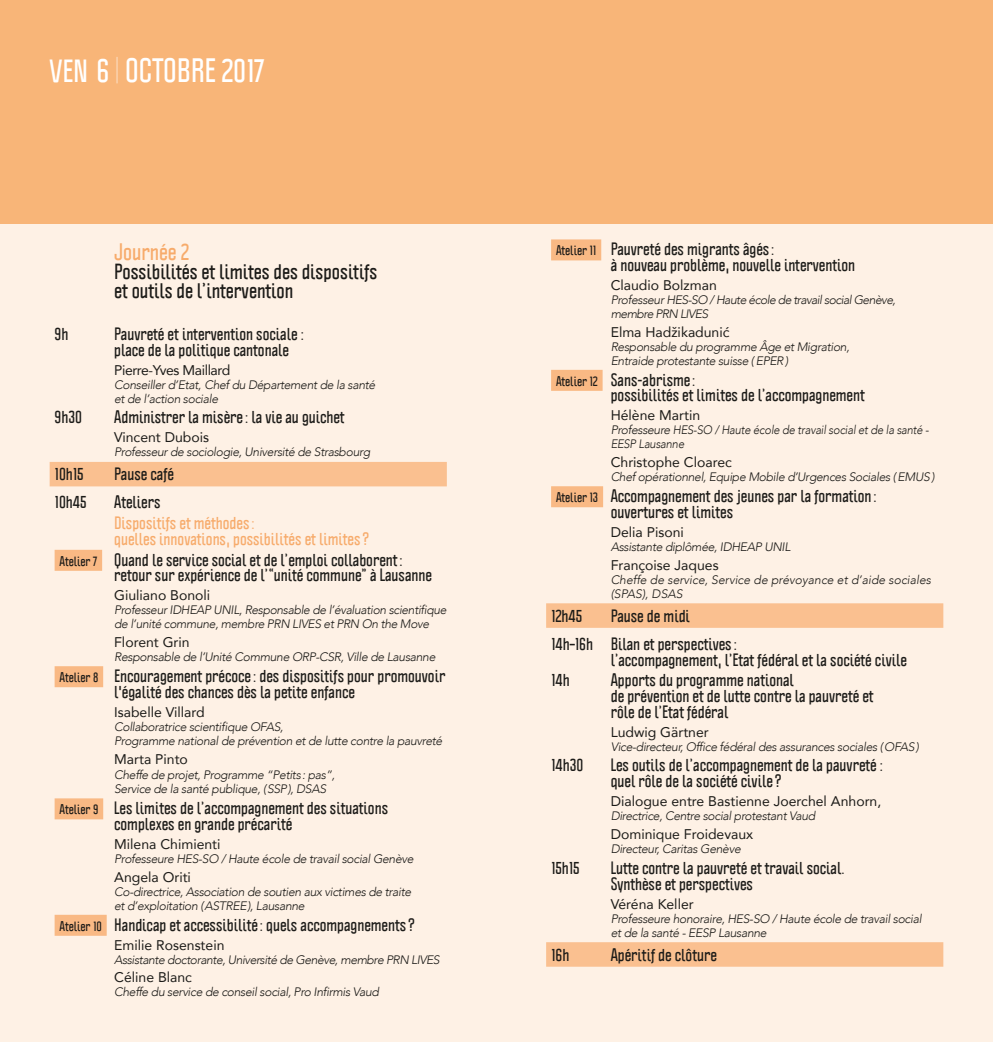
<style>
.page{position:relative;width:993px;height:1042px;background:#fff}
.page>*{position:absolute;margin:0;border:0;box-sizing:border-box;transform-origin:0 0}
.t1{font:700 29.75px "Politica";color:#fff}
.t2{font:700 21px "Politica";color:#f8b578}
.t3{font:700 19.25px/19.2px "Politica";color:#1d1d1b}
.t4{font:700 15.75px/15.8px "Politica";color:#1d1d1b}
.t5{font:700 15.75px/15.8px "Politica";color:#f8b578}
.t6{font:14px "Avenir";color:#1d1d1b}
.t7{font:14px "Avenir";letter-spacing:-.03em;color:#1d1d1b}
.t8{font:italic 300 12.25px/14px "Avenir";letter-spacing:-.03em;color:#1d1d1b}
.t9{font:italic 300 12.25px/14px "Avenir";letter-spacing:-.05em;color:#1d1d1b}
.t10{font:italic 300 12.25px/14px "Avenir";color:#1d1d1b}
.s1{font-size:28.18px}
.s2{font-style:inherit}
.s3{font-weight:300}
.s4{font-size:12.25px}
</style>
<div class="page">
<div style="left:0;top:223px;width:992px;height:819px;background:#fef1e5"></div>
<div style="left:0;top:0;width:992px;height:223px;background:#f8b578"></div>
<div style="left:50px;top:462px;width:396px;height:24px;background:#fac090"></div>
<div style="left:55px;top:550px;width:47px;height:21px;background:#f9b984"></div>
<div style="left:55px;top:666px;width:48px;height:21px;background:#f9b984"></div>
<div style="left:55px;top:798px;width:48px;height:21px;background:#f9b984"></div>
<div style="left:55px;top:915px;width:52px;height:21px;background:#f9b984"></div>
<div style="left:551px;top:239px;width:50px;height:21px;background:#f9b984"></div>
<div style="left:551px;top:370px;width:51px;height:21px;background:#f9b984"></div>
<div style="left:551px;top:486px;width:52px;height:21px;background:#f9b984"></div>
<div style="left:546px;top:603px;width:397px;height:25px;background:#fac090"></div>
<div style="left:546px;top:942px;width:397px;height:24px;background:#fac090"></div>
<h1 class="t1" style="left:50px;top:50px;width:216px"><span class="s1">VEN</span> <span class="s2">6</span> <span class="s3">|</span> OCTOBRE <span class="s2">2017</span></h1>
<h2 class="t2" style="left:114px;top:238px;width:76px">Journée 2</h2>
<h3 class="t3" style="left:114px;top:262px;width:264px">Possibilités et limites des dispositifs et outils de l’intervention</h3>
<p class="t4" style="left:55px;top:326px;width:15px">9h</p>
<p class="t4" style="left:114px;top:326px;width:191px">Pauvreté et intervention sociale : place de la politique cantonale</p>
<p class="t7" style="left:114px;top:358px;width:118px">Pierre-Yves Maillard</p>
<p class="t8" style="left:114px;top:377px;width:262px">Conseiller d’Etat, Chef du Département de la santé et de l’action sociale</p>
<p class="t4" style="left:55px;top:409px;width:29px">9h30</p>
<p class="t4" style="left:114px;top:409px;width:232px">Administrer la misère : la vie au guichet</p>
<p class="t6" style="left:114px;top:426px;width:96px">Vincent Dubois</p>
<p class="t8" style="left:114px;top:445px;width:257px">Professeur de sociologie, Université de Strasbourg</p>
<p class="t4" style="left:55px;top:466px;width:31px">10h15</p>
<p class="t4" style="left:114px;top:466px;width:61px">Pause café</p>
<p class="t4" style="left:55px;top:494px;width:33px">10h45</p>
<p class="t4" style="left:114px;top:494px;width:48px">Ateliers</p>
<p class="t5" style="left:114px;top:515px;width:256px">Dispositifs et méthodes :<br>quelles innovations, possibilités et limites ?</p>
<p class="t4" style="left:114px;top:551px;width:319px;text-indent:-55px"><span class="s4">Atelier 7</span> Quand le service social et de l’emploi collaborent: retour sur expérience de l’“unité commune” à Lausanne</p>
<p class="t6" style="left:114px;top:584px;width:97px">Giuliano Bonoli</p>
<p class="t8" style="left:114px;top:603px;width:334px">Professeur IDHEAP UNIL, Responsable de l’évaluation scientifique de l’unité commune, membre PRN LIVES et PRN On the Move</p>
<p class="t6" style="left:114px;top:631px;width:77px">Florent Grin</p>
<p class="t8" style="left:114px;top:650px;width:323px">Responsable de l’Unité Commune ORP-CSR, Ville de Lausanne</p>
<p class="t4" style="left:114px;top:668px;width:332px;text-indent:-55px"><span class="s4">Atelier 8</span> Encouragement précoce : des dispositifs pour promouvoir l'égalité des chances dès la petite enfance</p>
<p class="t6" style="left:114px;top:700px;width:92px">Isabelle Villard</p>
<p class="t8" style="left:114px;top:719px;width:329px">Collaboratrice scientifique OFAS,<br>Programme national de prévention et de lutte contre la pauvreté</p>
<p class="t6" style="left:114px;top:747px;width:75px">Marta Pinto</p>
<p class="t8" style="left:114px;top:768px;width:222px">Cheffe de projet, Programme “Petits: pas”,<br>Service de la santé publique, (SSP), DSAS</p>
<p class="t4" style="left:114px;top:800px;width:275px;text-indent:-55px"><span class="s4">Atelier 9</span> Les limites de l’accompagnement des situations complexes en grande précarité</p>
<p class="t6" style="left:114px;top:833px;width:108px">Milena Chimienti</p>
<p class="t8" style="left:114px;top:851px;width:301px">Professeure HES-SO / Haute école de travail social Genève</p>
<p class="t6" style="left:114px;top:866px;width:78px">Angela Oriti</p>
<p class="t8" style="left:114px;top:884px;width:298px">Co-directrice, Association de soutien aux victimes de traite et d’exploitation (ASTREE), Lausanne</p>
<p class="t4" style="left:59px;top:916px;width:357px"><span class="s4">Atelier 10</span> Handicap et accessibilité : quels accompagnements ?</p>
<p class="t6" style="left:114px;top:933px;width:112px">Emilie Rosenstein</p>
<p class="t8" style="left:114px;top:952px;width:327px">Assistante doctorante, Université de Genève, membre PRN LIVES</p>
<p class="t6" style="left:114px;top:966px;width:79px">Céline Blanc</p>
<p class="t8" style="left:114px;top:985px;width:266px">Cheffe du service de conseil social, Pro Infirmis Vaud</p>
<p class="t4" style="left:610px;top:241px;width:246px;text-indent:-55px"><span class="s4">Atelier 11</span> Pauvreté des migrants âgés :<br>à nouveau problème, nouvelle intervention</p>
<p class="t6" style="left:610px;top:274px;width:108px">Claudio Bolzman</p>
<p class="t9" style="left:610px;top:293px;width:286px">Professeur HES-SO / Haute école de travail social Genève, membre PRN LIVES</p>
<p class="t6" style="left:610px;top:321px;width:120px">Elma Hadžikadunić</p>
<p class="t8" style="left:610px;top:340px;width:240px">Responsable du programme Âge et Migration,<br>Entraide protestante suisse ( EPER )</p>
<p class="t4" style="left:610px;top:371px;width:255px;text-indent:-55px"><span class="s4">Atelier 12</span> Sans-abrisme :<br>possibilités et limites de l’accompagnement</p>
<p class="t6" style="left:610px;top:404px;width:91px">Hélène Martin</p>
<p class="t8" style="left:610px;top:423px;width:320px">Professeure HES-SO / Haute école de travail social et de la santé -<br>EESP Lausanne</p>
<p class="t6" style="left:610px;top:451px;width:123px">Christophe Cloarec</p>
<p class="t8" style="left:610px;top:470px;width:325px">Chef opérationnel, Equipe Mobile d’Urgences Sociales ( EMUS )</p>
<p class="t4" style="left:610px;top:488px;width:267px;text-indent:-55px"><span class="s4">Atelier 13</span> Accompagnement des jeunes par la formation : ouvertures et limites</p>
<p class="t6" style="left:610px;top:520px;width:75px">Delia Pisoni</p>
<p class="t8" style="left:610px;top:539px;width:181px">Assistante diplômée, IDHEAP UNIL</p>
<p class="t6" style="left:610px;top:553px;width:109px">Françoise Jaques</p>
<p class="t10" style="left:610px;top:572px;width:322px">Cheffe de service, Service de prévoyance et d’aide sociales (SPAS), DSAS</p>
<p class="t4" style="left:551px;top:607px;width:33px">12h45</p>
<p class="t4" style="left:551px;top:601px;width:187px;line-height:28.2px;text-indent:60px">Pause de midi<br>14h–16h Bilan et perspectives :</p>
<p class="t4" style="left:610px;top:651px;width:297px">l’accompagnement, l’Etat fédéral et la société civile</p>
<p class="t4" style="left:551px;top:672px;width:20px">14h</p>
<p class="t4" style="left:610px;top:672px;width:264px">Apports du programme national<br>de prévention et de lutte contre la pauvreté et rôle de l’Etat fédéral</p>
<p class="t6" style="left:610px;top:720px;width:100px">Ludwig Gärtner</p>
<p class="t8" style="left:610px;top:739px;width:309px">Vice-directeur, Office fédéral des assurances sociales (OFAS)</p>
<p class="t4" style="left:551px;top:757px;width:34px">14h30</p>
<p class="t4" style="left:610px;top:757px;width:274px">Les outils de l’accompagnement de la pauvreté : quel rôle de la société civile ?</p>
<p class="t6" style="left:610px;top:790px;width:272px">Dialogue entre Bastienne Joerchel Anhorn,</p>
<p class="t8" style="left:610px;top:809px;width:206px">Directrice, Centre social protestant Vaud</p>
<p class="t6" style="left:610px;top:823px;width:144px">Dominique Froidevaux</p>
<p class="t8" style="left:610px;top:842px;width:132px">Directeur, Caritas Genève</p>
<p class="t4" style="left:551px;top:859px;width:30px">15h15</p>
<p class="t4" style="left:610px;top:859px;width:235px">Lutte contre la pauvreté et travail social.<br>Synthèse et perspectives</p>
<p class="t6" style="left:610px;top:892px;width:85px">Véréna Keller</p>
<p class="t8" style="left:610px;top:911px;width:312px">Professeure honoraire, HES-SO / Haute école de travail social et de la santé - EESP Lausanne</p>
<p class="t4" style="left:551px;top:946px;width:20px">16h</p>
<p class="t4" style="left:610px;top:946px;width:108px">Apéritif de clôture</p>
</div>
